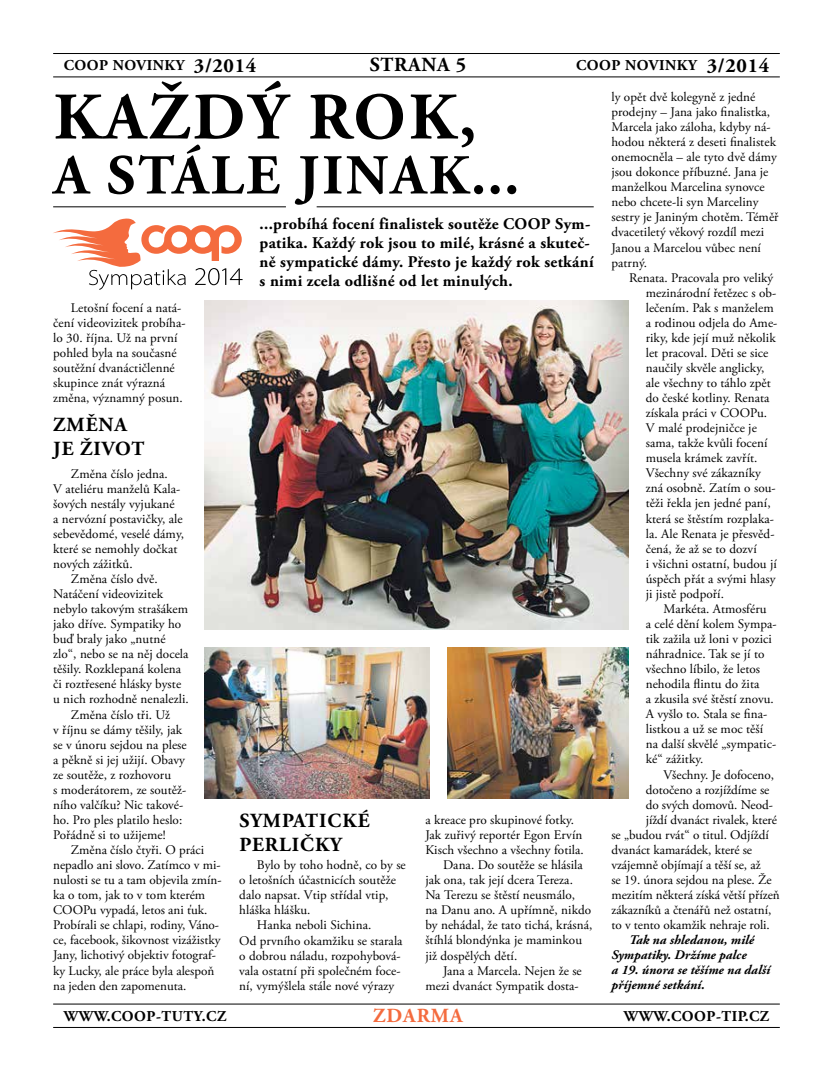
<style>
.page{position:relative;width:833px;height:1081px;background:#fff}
.page>*{position:absolute;margin:0;border:0;box-sizing:border-box;transform-origin:0 0}
.t1{font:700 66.25px "Adobe Garamond Pro";letter-spacing:.05em;color:#000}
.t2{font:700 56.25px "Adobe Garamond Pro";letter-spacing:.05em;color:#000}
.t3{font:700 20px/23.8px "Adobe Garamond Pro";letter-spacing:.05em;color:#000}
.t4{font:700 20px "Adobe Garamond Pro";letter-spacing:.05em;color:#f46b3e}
.t5{font:700 16.25px/18.8px "Adobe Garamond Pro";letter-spacing:.02em;color:#000}
.t6{font:700 15px "Adobe Garamond Pro";letter-spacing:.035em;color:#000}
.t7{font:13.12px/15px "Adobe Garamond Pro";letter-spacing:.005em;color:#000}
.t8{font:italic 700 13.12px/15px "Adobe Garamond Pro";letter-spacing:.005em;color:#000}
.s1{font-size:20px}
</style>
<div class="page">
<hr style="left:53px;top:77px;width:727px;height:1px;background:#000">
<hr style="left:53px;top:53px;width:727px;height:1px;background:#000">
<hr style="left:53px;top:1027px;width:727px;height:1px;background:#000">
<hr style="left:53px;top:1003px;width:727px;height:1px;background:#000">
<svg style="left:53px;top:218px;width:189px;height:72px"></svg>
<hr style="left:53px;top:206px;width:233px;height:1px;background:#000">
<hr style="left:317px;top:206px;width:277px;height:1px;background:#000">
<img style="left:205px;top:300px;width:423px;height:330px">
<img style="left:447px;top:647px;width:181px;height:151px">
<img style="left:205px;top:647px;width:224px;height:151px">
<p class="t6" style="left:64px;top:57px;width:194px">COOP NOVINKY <span class="s1">3/2014</span></p>
<h3 class="t3" style="left:370px;top:54px;width:98px">STRANA 5</h3>
<p class="t6" style="left:576px;top:57px;width:195px">COOP NOVINKY <span class="s1">3/2014</span></p>
<h1 class="t1" style="left:54px;top:79px;width:424px">KAŽDÝ ROK,</h1>
<h2 class="t2" style="left:54px;top:143px;width:467px">A STÁLE JINAK...</h2>
<p class="t5" style="left:260px;top:215px;width:335px">...probíhá focení finalistek soutěže COOP Sym&shy;patika. Každý rok jsou to milé, krásné a skuteč&shy;ně sympatické dámy. Přesto je každý rok setkání s nimi zcela odlišné od let minulých.</p>
<p class="t7" style="left:53px;top:301px;width:134px;text-indent:18px">Letošní focení a natá&shy;čení videovizitek probíha&shy;lo 30. října. Už na první pohled byla na současné soutěžní dvanáctičlenné skupince znát výrazná změna, významný posun.</p>
<h3 class="t3" style="left:53px;top:413px;width:93px">ZMĚNA<br>JE ŽIVOT</h3>
<p class="t7" style="left:71px;top:466px;width:98px">Změna číslo jedna.</p>
<p class="t7" style="left:53px;top:481px;width:129px">V ateliéru manželů Kala-</p>
<p class="t7" style="left:53px;top:496px;width:123px">šových nestály vyjukané</p>
<p class="t7" style="left:53px;top:511px;width:131px">a nervózní postavičky, ale</p>
<p class="t7" style="left:53px;top:526px;width:132px">sebevědomé, veselé dámy,</p>
<p class="t7" style="left:53px;top:542px;width:126px">které se nemohly dočkat</p>
<p class="t7" style="left:53px;top:557px;width:81px">nových zážitků.</p>
<p class="t7" style="left:71px;top:572px;width:88px">Změna číslo dvě.</p>
<p class="t7" style="left:53px;top:587px;width:111px">Natáčení videovizitek</p>
<p class="t7" style="left:53px;top:602px;width:136px">nebylo takovým strašákem</p>
<p class="t7" style="left:53px;top:617px;width:130px">jako dříve. Sympatiky ho</p>
<p class="t7" style="left:53px;top:632px;width:114px">buď braly jako „nutné</p>
<p class="t7" style="left:53px;top:647px;width:137px">zlo“, nebo se na něj docela</p>
<p class="t7" style="left:53px;top:662px;width:130px">těšily. Rozklepaná kolena</p>
<p class="t7" style="left:53px;top:677px;width:130px">či roztřesené hlásky byste</p>
<p class="t7" style="left:53px;top:692px;width:137px">u nich rozhodně nenalezli.</p>
<p class="t7" style="left:71px;top:707px;width:101px">Změna číslo tři. Už</p>
<p class="t7" style="left:53px;top:722px;width:130px">v říjnu se dámy těšily, jak</p>
<p class="t7" style="left:53px;top:737px;width:135px">se v únoru sejdou na plese</p>
<p class="t7" style="left:53px;top:752px;width:133px">a pěkně si jej užijí. Obavy</p>
<p class="t7" style="left:53px;top:767px;width:119px">ze soutěže, z rozhovoru</p>
<p class="t7" style="left:53px;top:782px;width:135px">s moderátorem, ze soutěž-</p>
<p class="t7" style="left:53px;top:797px;width:132px">ního valčíku? Nic takové-</p>
<p class="t7" style="left:53px;top:813px;width:131px">ho. Pro ples platilo heslo:</p>
<p class="t7" style="left:53px;top:828px;width:114px">Pořádně si to užijeme!</p>
<p class="t7" style="left:71px;top:843px;width:135px">Změna číslo čtyři. O práci</p>
<p class="t7" style="left:53px;top:858px;width:169px">nepadlo ani slovo. Zatímco v mi-</p>
<p class="t7" style="left:53px;top:873px;width:170px">nulosti se tu a tam objevila zmín-</p>
<p class="t7" style="left:53px;top:888px;width:154px">ka o tom, jak to v tom kterém</p>
<p class="t7" style="left:53px;top:903px;width:156px">COOPu vypadá, letos ani ťuk.</p>
<p class="t7" style="left:53px;top:918px;width:167px">Probírali se chlapi, rodiny, Váno-</p>
<p class="t7" style="left:53px;top:933px;width:169px">ce, facebook, šikovnost vizážistky</p>
<p class="t7" style="left:53px;top:948px;width:164px">Jany, lichotivý objektiv fotograf-</p>
<p class="t7" style="left:53px;top:963px;width:163px">ky Lucky, ale práce byla alespoň</p>
<p class="t7" style="left:53px;top:978px;width:135px">na jeden den zapomenuta.</p>
<h3 class="t3" style="left:239px;top:809px;width:132px">SYMPATICKÉ<br>PERLIČKY</h3>
<p class="t7" style="left:257px;top:858px;width:150px">Bylo by toho hodně, co by se</p>
<p class="t7" style="left:239px;top:873px;width:158px">o letošních účastnicích soutěže</p>
<p class="t7" style="left:239px;top:888px;width:151px">dalo napsat. Vtip střídal vtip,</p>
<p class="t7" style="left:239px;top:903px;width:73px">hláška hlášku.</p>
<p class="t7" style="left:257px;top:918px;width:116px">Hanka neboli Sichina.</p>
<p class="t7" style="left:239px;top:933px;width:165px">Od prvního okamžiku se starala</p>
<p class="t7" style="left:239px;top:948px;width:163px">o dobrou náladu, rozpohybová-</p>
<p class="t7" style="left:239px;top:963px;width:163px">vala ostatní při společném foce-</p>
<p class="t7" style="left:239px;top:978px;width:156px">ní, vymýšlela stále nové výrazy</p>
<p class="t7" style="left:425px;top:813px;width:150px">a kreace pro skupinové fotky.</p>
<p class="t7" style="left:425px;top:828px;width:158px">Jak zuřivý reportér Egon Ervín</p>
<p class="t7" style="left:425px;top:843px;width:160px">Kisch všechno a všechny fotila.</p>
<p class="t7" style="left:443px;top:858px;width:141px">Dana. Do soutěže se hlásila</p>
<p class="t7" style="left:425px;top:873px;width:149px">jak ona, tak její dcera Tereza.</p>
<p class="t7" style="left:425px;top:888px;width:151px">Na Terezu se štěstí neusmálo,</p>
<p class="t7" style="left:425px;top:903px;width:167px">na Danu ano. A upřímně, nikdo</p>
<p class="t7" style="left:425px;top:918px;width:168px">by nehádal, že tato tichá, krásná,</p>
<p class="t7" style="left:425px;top:933px;width:158px">štíhlá blondýnka je maminkou</p>
<p class="t7" style="left:425px;top:948px;width:93px">již dospělých dětí.</p>
<p class="t7" style="left:443px;top:963px;width:140px">Jana a Marcela. Nejen že se</p>
<p class="t7" style="left:425px;top:978px;width:155px">mezi dvanáct Sympatik dosta-</p>
<p class="t7" style="left:611px;top:90px;width:169px">ly opět dvě kolegyně z jedné prodejny – Jana jako finalistka,<br>Marcela jako záloha, kdyby ná&shy;hodou některá z deseti finalistek onemocněla – ale tyto dvě dámy jsou dokonce příbuzné. Jana je manželkou Marcelina synovce nebo chcete-li syn Marceliny sestry je Janiným chotěm. Téměř dvacetiletý věkový rozdíl mezi<br>Janou a Marcelou vůbec není patrný.</p>
<p class="t7" style="left:645px;top:270px;width:133px;text-indent:-17px">Renata. Pracovala pro veliký mezinárodní řetězec s ob&shy;lečením. Pak s manželem a rodinou odjela do Ame&shy;riky, kde její muž několik let pracoval. Děti se sice naučily skvěle anglicky, ale všechny to táhlo zpět do české kotliny. Renata získala práci v COOPu.<br>V malé prodejničce je sama, takže kvůli focení musela krámek zavřít.<br>Všechny své zákazníky zná osobně. Zatím o sou&shy;těži řekla jen jedné paní, která se štěstím rozplaka&shy;la. Ale Renata je přesvěd&shy;čená, že až se to dozví<br>i všichni ostatní, budou jí úspěch přát a svými hlasy ji jistě podpoří.</p>
<p class="t7" style="left:645px;top:602px;width:132px;text-indent:18px">Markéta. Atmosféru<br>a celé dění kolem Sympa&shy;tik zažila už loni v pozici náhradnice. Tak se jí to všechno líbilo, že letos nehodila flintu do žita<br>a zkusila své štěstí znovu.<br>A vyšlo to. Stala se fina&shy;listkou a už se moc těší na další skvělé „sympatic&shy;ké“ zážitky.</p>
<p class="t7" style="left:663px;top:767px;width:112px">Všechny. Je dofoceno,</p>
<p class="t7" style="left:645px;top:782px;width:125px">dotočeno a rozjíždíme se</p>
<p class="t7" style="left:645px;top:797px;width:129px">do svých domovů. Neod-</p>
<p class="t7" style="left:645px;top:812px;width:133px">jíždí dvanáct rivalek, které</p>
<p class="t7" style="left:611px;top:827px;width:159px">se „budou rvát“ o titul. Odjíždí</p>
<p class="t7" style="left:611px;top:842px;width:142px">dvanáct kamarádek, které se</p>
<p class="t7" style="left:611px;top:857px;width:151px">vzájemně objímají a těší se, až</p>
<p class="t7" style="left:611px;top:873px;width:162px">se 19. února sejdou na plese. Že</p>
<p class="t7" style="left:611px;top:888px;width:170px">mezitím některá získá větší přízeň</p>
<p class="t7" style="left:611px;top:903px;width:161px">zákazníků a čtenářů než ostatní,</p>
<p class="t7" style="left:611px;top:918px;width:160px">to v tento okamžik nehraje roli.</p>
<p class="t8" style="left:611px;top:933px;width:160px;text-indent:18px">Tak na shledanou, milé<br>Sympatiky. Držíme palce<br>a 19. února se těšíme na další příjemné setkání.</p>
<p class="t6" style="left:64px;top:1007px;width:164px">WWW.COOP-TUTY.CZ</p>
<h3 class="t4" style="left:373px;top:1004px;width:91px">ZDARMA</h3>
<p class="t6" style="left:624px;top:1007px;width:147px">WWW.COOP-TIP.CZ</p>
</div>
